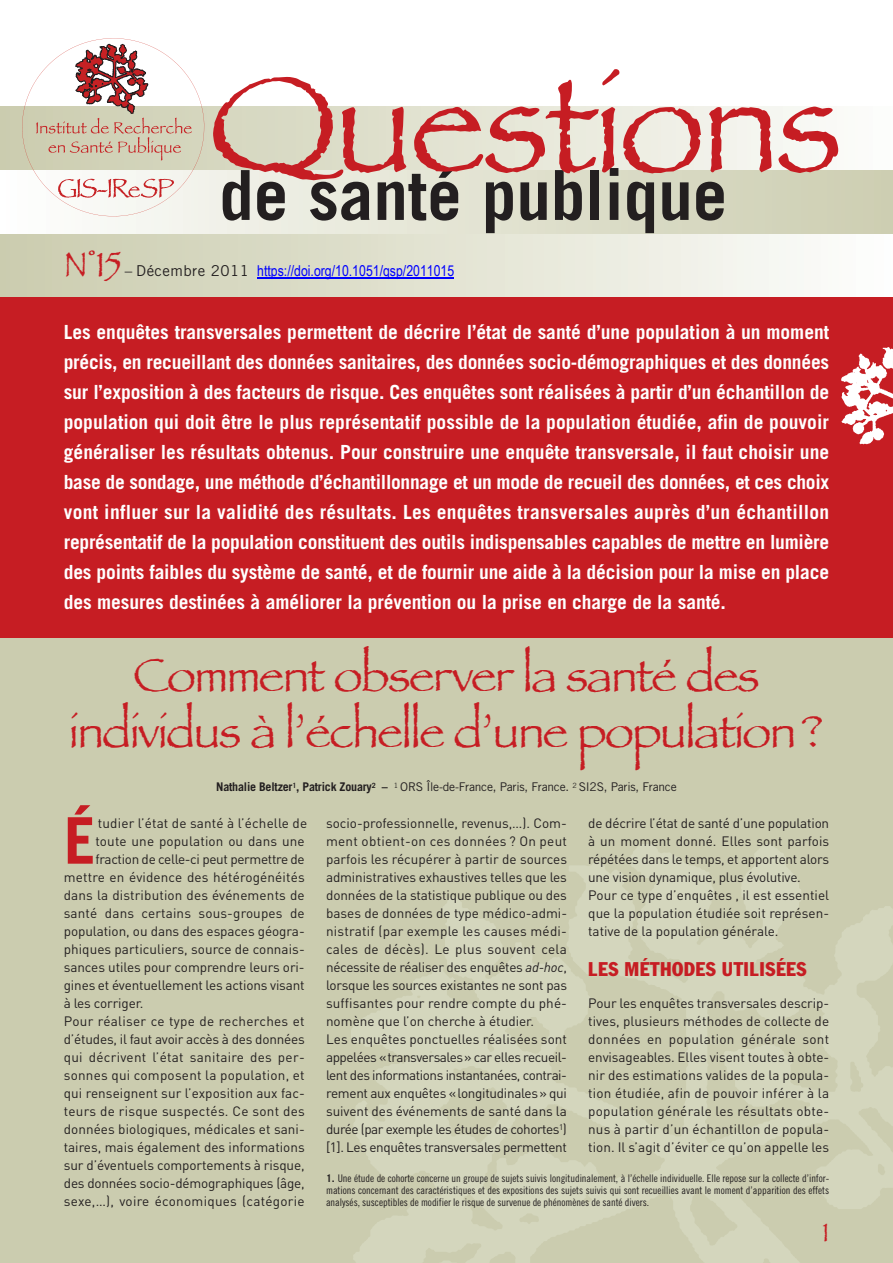
<style>
.page{position:relative;width:893px;height:1263px;background:#fff}
.page>*{position:absolute;margin:0;border:0;box-sizing:border-box;transform-origin:0 0}
.t1{font:142.5px "Papyrus";letter-spacing:-.025em;color:#c61d23}
.t2{font:700 69px "Trade Gothic LT Std";color:#231f20}
.t3{font:700 64.35px "Trade Gothic LT Std";color:#c61d23}
.t4{font:48px/55.5px "Papyrus";letter-spacing:-.035em;color:#c61d23;text-align:center}
.t5{font:36px "Papyrus";color:#c61d23}
.t6{font:27px "Papyrus";color:#c61d23}
.t7{font:700 19.5px/30px "Trade Gothic LT Std";letter-spacing:-.005em;color:#fff;text-align:justify}
.t8{font:condensed 19.5px "Franklin Gothic Std";letter-spacing:.025em;color:#c61d23}
.t9{font:15px "Arial Narrow";color:#00f}
.t10{font:15px "Trade Gothic LT Std";letter-spacing:.03em;color:#231f20}
.t11{font:13.5px/18px "DIN";color:#231f20}
.t12{font:13.5px "DIN";letter-spacing:.02em;color:#231f20}
.t13{font:13.5px "DIN";letter-spacing:-.025em;color:#231f20}
.t14{font:12px "Trade Gothic LT Std";letter-spacing:-.02em;color:#231f20}
.t15{font:10.5px/12px "Trade Gothic LT Std Cn 18";letter-spacing:-.005em;color:#231f20;text-align:justify}
.s1{font-weight:700}
.s2{font-style:italic}
.s3{font-family:"Trade Gothic LT Std";font-weight:700}
</style>
<div class="page">
<hr style="left:0;top:0;width:1px;height:1263px;background:#cbccaf">
<div style="left:0;top:298px;width:893px;height:965px;background:#cbccaf"></div>
<img style="left:351px;top:844px;width:542px;height:419px">
<svg style="left:1px;top:106px;width:814px;height:64px;background:#e5e5d6"></svg>
<div style="left:0;top:234px;width:893px;height:64px;background:linear-gradient(to right,#cacbad,#fdfdfb)"></div>
<div style="left:0;top:170px;width:893px;height:64px;background:linear-gradient(to right,#fdfdfc,#cccdaf)"></div>
<div style="left:0;top:298px;width:893px;height:340px;background:#c61d23"></div>
<img style="left:841px;top:347px;width:52px;height:98px">
<svg style="left:22px;top:38px;width:182px;height:178px"></svg>
<hr style="left:0;top:899px;width:1px;height:36px;background:#c61d23">
<hr style="left:258px;top:278px;width:196px;height:1px;background:#00f">
<h1 class="t1" style="left:208px;top:38px;width:636px">Questions</h1>
<h2 class="t2" style="left:219px;top:170px;width:509px">de santé publique</h2>
<h3 class="t5" style="left:64px;top:242px;width:59px">N°15</h3>
<p class="t10" style="left:125px;top:265px;width:126px">– Décembre 2011</p>
<p class="t9" style="left:257px;top:259px;width:198px">https://doi.org/10.1051/qsp/2011015</p>
<p class="t7" style="left:64px;top:319px;width:767px">Les enquêtes transversales permettent de décrire l’état de santé d’une population à un moment précis, en recueillant des données sanitaires, des données socio-démographiques et des données sur l’exposition à des facteurs de risque. Ces enquêtes sont réalisées à partir d’un échantillon de population qui doit être le plus représentatif possible de la population étudiée, afin de pouvoir généraliser les résultats obtenus. Pour construire une enquête transversale, il faut choisir une base de sondage, une méthode d’échantillonnage et un mode de recueil des données, et ces choix vont influer sur la validité des résultats. Les enquêtes transversales auprès d’un échantillon représentatif de la population constituent des outils indispensables capables de mettre en lumière des points faibles du système de santé, et de fournir une aide à la décision pour la mise en place des mesures destinées à améliorer la prévention ou la prise en charge de la santé.</p>
<h3 class="t4" style="left:69px;top:647px;width:756px">Comment observer la santé des individus à l’échelle d’une population?</h3>
<p class="t14" style="left:216px;top:782px;width:462px"><span class="s1">Nathalie Beltzer</span><sup>1</sup><span class="s1">, Patrick Zouary</span><sup>2</sup> <span class="s1">–</span> <sup>1</sup> ORS Île-de-France, Paris, France. <sup>2</sup> SI2S, Paris, France</p>
<h3 class="t3" style="left:64px;top:817px;width:34px">É</h3>
<p class="t11" style="left:98px;top:814px;width:211px">tudier l’état de santé à l’échelle de</p>
<p class="t11" style="left:95px;top:832px;width:211px">toute une population ou dans une</p>
<p class="t13" style="left:95px;top:851px;width:211px">fraction de celle-ci peut permettre de</p>
<p class="t11" style="left:64px;top:868px;width:242px">mettre en évidence des hétérogénéités</p>
<p class="t11" style="left:64px;top:886px;width:242px">dans la distribution des événements de</p>
<p class="t11" style="left:64px;top:904px;width:242px">santé dans certains sous-groupes de</p>
<p class="t11" style="left:64px;top:922px;width:242px">population, ou dans des espaces géogra-</p>
<p class="t11" style="left:64px;top:940px;width:242px">phiques particuliers, source de connais-</p>
<p class="t11" style="left:64px;top:958px;width:242px">sances utiles pour comprendre leurs ori-</p>
<p class="t11" style="left:64px;top:976px;width:242px">gines et éventuellement les actions visant</p>
<p class="t11" style="left:64px;top:994px;width:81px">à les corriger.</p>
<p class="t12" style="left:64px;top:1013px;width:242px">Pour réaliser ce type de recherches et</p>
<p class="t11" style="left:64px;top:1030px;width:242px">d’études, il faut avoir accès à des données</p>
<p class="t12" style="left:64px;top:1049px;width:242px">qui décrivent l’état sanitaire des per-</p>
<p class="t11" style="left:64px;top:1066px;width:242px">sonnes qui composent la population, et</p>
<p class="t11" style="left:64px;top:1084px;width:242px">qui renseignent sur l’exposition aux fac-</p>
<p class="t12" style="left:64px;top:1103px;width:242px">teurs de risque suspectés. Ce sont des</p>
<p class="t11" style="left:64px;top:1120px;width:242px">données biologiques, médicales et sani-</p>
<p class="t11" style="left:64px;top:1138px;width:242px">taires, mais également des informations</p>
<p class="t11" style="left:64px;top:1156px;width:242px">sur d’éventuels comportements à risque,</p>
<p class="t11" style="left:64px;top:1174px;width:242px">des données socio-démographiques (âge,</p>
<p class="t12" style="left:64px;top:1193px;width:242px">sexe,…), voire économiques (catégorie</p>
<p class="t11" style="left:326px;top:814px;width:243px">socio-professionnelle, revenus,…). Com&shy;ment obtient-on ces données ? On peut parfois les récupérer à partir de sources administratives exhaustives telles que les données de la statistique publique ou des bases de données de type médico-admi&shy;nistratif (par exemple les causes médi&shy;cales de décès). Le plus souvent cela nécessite de réaliser des enquêtes <span class="s2">ad-hoc</span>, lorsque les sources existantes ne sont pas suffisantes pour rendre compte du phé&shy;nomène que l’on cherche à étudier.<br>Les enquêtes ponctuelles réalisées sont appelées «transversales» car elles recueil&shy;lent des informations instantanées, contrai&shy;rement aux enquêtes «longitudinales» qui suivent des événements de santé dans la durée (par exemple les études de cohortes<sup>1</sup>) [1]. Les enquêtes transversales permettent</p>
<p class="t15" style="left:326px;top:1173px;width:505px"><span class="s3">1.</span> Une étude de cohorte concerne un groupe de sujets suivis longitudinalement, à l’échelle individuelle. Elle repose sur la collecte d’infor&shy;mations concernant des caractéristiques et des expositions des sujets suivis qui sont recueillies avant le moment d’apparition des effets analysés, susceptibles de modifier le risque de survenue de phénomènes de santé divers.</p>
<p class="t11" style="left:588px;top:814px;width:242px">de décrire l’état de santé d’une population à un moment donné. Elles sont parfois répétées dans le temps, et apportent alors une vision dynamique, plus évolutive.<br>Pour ce type d’enquêtes , il est essentiel que la population étudiée soit représen&shy;tative de la population générale.</p>
<h3 class="t8" style="left:588px;top:962px;width:220px">LES MÉTHODES UTILISÉES</h3>
<p class="t11" style="left:588px;top:994px;width:242px;text-align:justify">Pour les enquêtes transversales descrip&shy;tives, plusieurs méthodes de collecte de données en population générale sont envisageables. Elles visent toutes à obte&shy;nir des estimations valides de la popula&shy;tion étudiée, afin de pouvoir inférer à la population générale les résultats obte&shy;nus à partir d’un échantillon de popula&shy;tion. Il s’agit d’éviter ce qu’on appelle les</p>
<h3 class="t6" style="left:822px;top:1216px;width:8px">1</h3>
</div>
